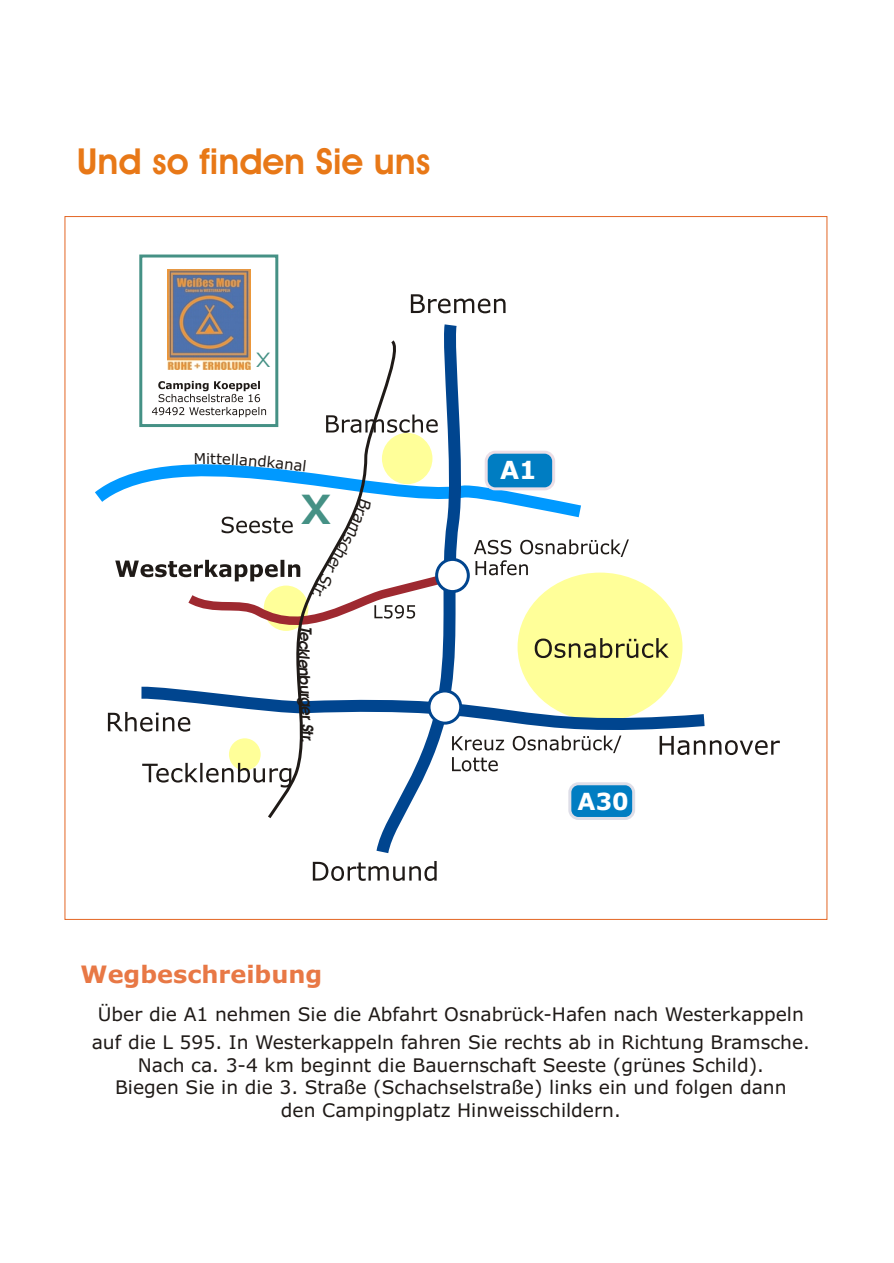
<style>
.page{position:relative;width:894px;height:1263px;background:#fff}
.page>*{position:absolute;margin:0;border:0;box-sizing:border-box;transform-origin:0 0}
.t1{font:700 41.25px "Avant Garde Bk BT";color:#459185;scale:1.18 1}
.t2{font:700 36px "Avant Garde Bk BT";color:#e87817}
.t3{font:700 24.9px "Verdana";color:#fff}
.t4{font:700 24px "Verdana";color:#e87845}
.t5{font:700 23.55px "Verdana";color:#fff}
.t6{font:20.25px "Avant Garde Bk BT";color:#459185;scale:1.18 1}
.t7{font:18.75px/22.8px "Verdana";color:#1f1a17;text-align:center}
.t8{font:italic 700 16.2px "Avant Garde Bk BT";color:#1f1a17}
.t9{font:italic 16.2px "Verdana";color:#1f1a17}
.t10{font:15px "Verdana";color:#1f1a17}
</style>
<div class="page">
<div style="left:139px;top:255px;width:139px;height:172px;border:3px solid #459185"></div>
<svg style="left:95px;top:423px;width:451px;height:79px"></svg>
<svg style="left:376px;top:311px;width:88px;height:542px"></svg>
<div style="left:568px;top:782px;width:67px;height:38px;background:#007dc2;border:3px solid #dedee8;border-radius:9px"></div>
<div style="left:485px;top:451px;width:70px;height:39px;background:#007dc2;border:3px solid #ebdee6;border-radius:9px"></div>
<svg style="left:313px;top:861px;width:124px;height:20px"></svg>
<svg style="left:404px;top:415px;width:34px;height:18px"></svg>
<svg style="left:411px;top:294px;width:95px;height:19px"></svg>
<img style="left:168px;top:270px;width:82px;height:100px">
<svg style="left:152px;top:381px;width:113px;height:36px"></svg>
<svg style="left:265px;top:337px;width:139px;height:485px"></svg>
<svg style="left:108px;top:498px;width:672px;height:290px"></svg>
<svg style="left:208px;top:453px;width:68px;height:15px"></svg>
<h2 class="t2" style="left:77px;top:146px;width:355px">Und so finden Sie uns</h2>
<p class="t10" style="left:194px;top:452px;width:14px">M</p>
<p class="t6" style="left:257px;top:351px;width:13px">X</p>
<p class="t10" style="left:277px;top:457px;width:33px;rotate:8deg">anal</p>
<h1 class="t1" style="left:302px;top:492px;width:26px">X</h1>
<p class="t9" style="left:350px;top:543px;width:34px;rotate:109deg">cher</p>
<p class="t8" style="left:312px;top:626px;width:11px;rotate:90deg">T</p>
<p class="t8" style="left:309px;top:674px;width:46px;rotate:81deg">burger</p>
<p class="t4" style="left:81px;top:965px;width:243px">Wegbeschreibung</p>
<h3 class="t3" style="left:500px;top:460px;width:38px">A1</h3>
<p class="t5" style="left:578px;top:792px;width:53px">A30</p>
<p class="t7" style="left:92px;top:1003px;width:720px;line-height:27.3px">Über die A1 nehmen Sie die Abfahrt Osnabrück-Hafen nach Westerkappeln auf die L 595. In Westerkappeln fahren Sie rechts ab in Richtung Bramsche.</p>
<p class="t7" style="left:115px;top:1055px;width:673px">Nach ca. 3-4 km beginnt die Bauernschaft Seeste (grünes Schild).<br>Biegen Sie in die 3. Straße (Schachselstraße) links ein und folgen dann den Campingplatz Hinweisschildern.</p>
</div>
